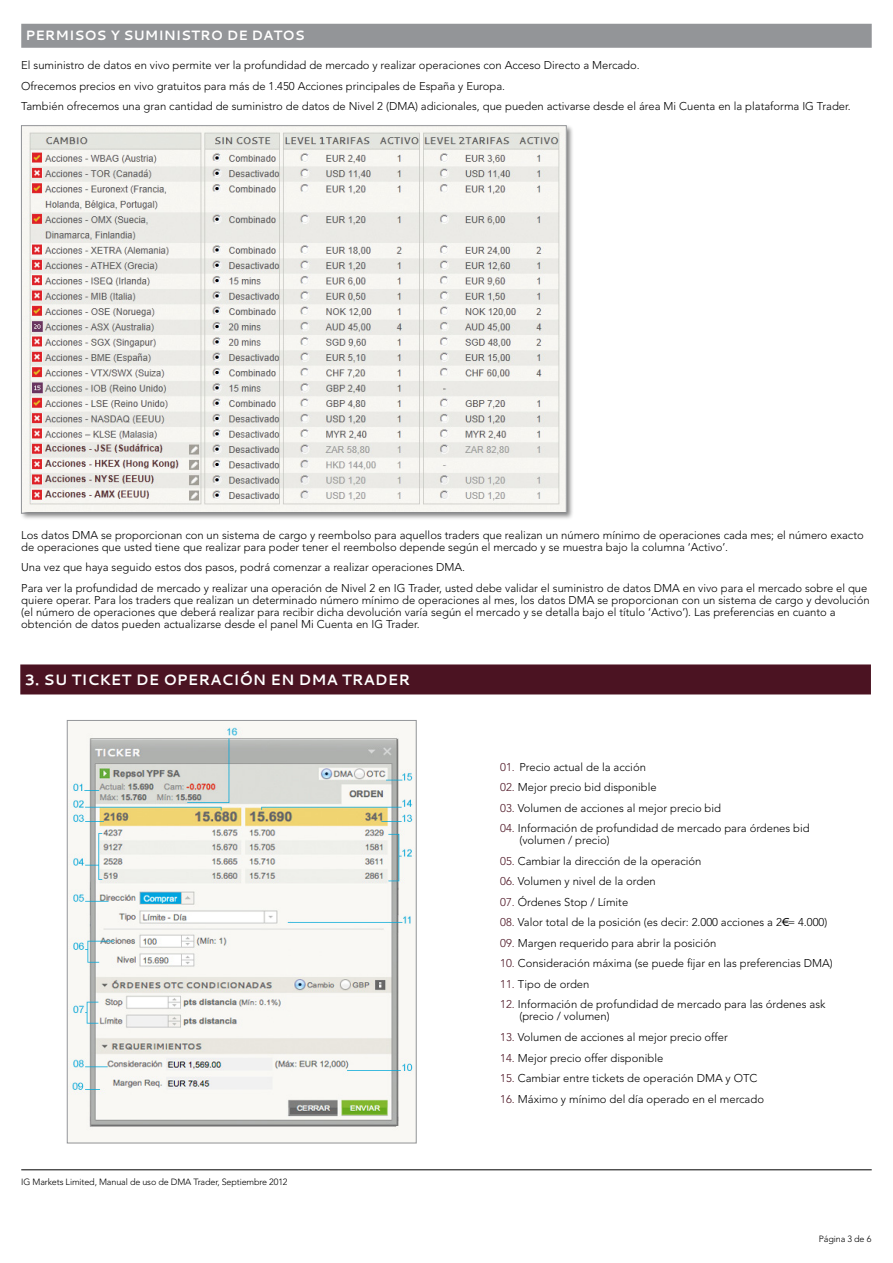
<style>
.page{position:relative;width:893px;height:1263px;background:#fff}
.page>*{position:absolute;margin:0;border:0;box-sizing:border-box;transform-origin:0 0}
.t1{font:700 15px "Cantarell";color:#fff}
.t2{font:700 13.5px "Cantarell";color:#fff}
.t3{font:300 11.25px/12px "Avenir";color:#000}
.t4{font:300 9px "Avenir";letter-spacing:-.015em;color:#000}
.s1{color:#4b1322}
</style>
<div class="page">
<hr style="left:21px;top:1169px;width:851px;height:1px;background:#000">
<div style="left:21px;top:24px;width:851px;height:24px;background:#939598"></div>
<div style="left:20px;top:664px;width:851px;height:30px;background:#4b1322"></div>
<div style="left:20px;top:124px;width:554px;height:397px;background:#000;opacity:.5"></div>
<img style="left:23px;top:127px;width:541px;height:384px">
<img style="left:69px;top:722px;width:346px;height:419px">
<div style="left:67px;top:720px;width:350px;height:423px;border:1px solid #939598"></div>
<p class="t2" style="left:26px;top:26px;width:281px">PERM ISOS Y SUM INISTRO DE DATOS</p>
<p class="t3" style="left:21px;top:55px;width:831px;line-height:20.5px">El suministro de datos en vivo permite ver la profundidad de mercado y realizar operaciones con Acceso Directo a Mercado.<br>Ofrecemos precios en vivo gratuitos para más de 1.450 Acciones principales de España y Europa.<br>También ofrecemos una gran cantidad de suministro de datos de Nivel 2 (DMA) adicionales, que pueden activarse desde el área Mi Cuenta en la plataforma IG Trader.</p>
<p class="t3" style="left:21px;top:529px;width:844px">Los datos DMA se proporcionan con un sistema de cargo y reembolso para aquellos traders que realizan un número mínimo de operaciones cada mes; el número exacto de operaciones que usted tiene que realizar para poder tener el reembolso depende según el mercado y se muestra bajo la columna ‘Activo’.</p>
<p class="t3" style="left:21px;top:557px;width:848px;line-height:20.5px">Una vez que haya seguido estos dos pasos, podrá comenzar a realizar operaciones DMA.<br>Para ver la profundidad de mercado y realizar una operación de Nivel 2 en IG Trader, usted debe validar el suministro de datos DMA en vivo para el mercado sobre el que</p>
<p class="t3" style="left:21px;top:594px;width:850px">quiere operar. Para los traders que realizan un determinado número mínimo de operaciones al mes, los datos DMA se proporcionan con un sistema de cargo y devolución (el número de operaciones que deberá realizar para recibir dicha devolución varía según el mercado y se detalla bajo el título ‘Activo’). Las preferencias en cuanto a obtención de datos pueden actualizarse desde el panel Mi Cuenta en IG Trader.</p>
<h1 class="t1" style="left:25px;top:669px;width:387px">3. SU TICKET DE OPERACIÓN EN D MA TRADER</h1>
<p class="t4" style="left:21px;top:1176px;width:268px">IG Markets Limited, Manual de uso de DMA Trader, Septiembre 2012</p>
<p class="t3" style="left:500px;top:761px;width:147px"><span class="s1">01.</span> Precio actual de la acción</p>
<p class="t3" style="left:500px;top:781px;width:158px"><span class="s1">02.</span> Mejor precio bid disponible</p>
<p class="t3" style="left:500px;top:802px;width:222px"><span class="s1">03.</span> Volumen de acciones al mejor precio bid</p>
<p class="t3" style="left:519px;top:822px;width:292px;text-indent:-19px"><span class="s1">04.</span> Información de profundidad de mercado para órdenes bid (volumen / precio)</p>
<p class="t3" style="left:500px;top:855px;width:203px"><span class="s1">05.</span> Cambiar la dirección de la operación</p>
<p class="t3" style="left:500px;top:875px;width:157px"><span class="s1">06.</span> Volumen y nivel de la orden</p>
<p class="t3" style="left:500px;top:896px;width:130px"><span class="s1">07.</span> Órdenes Stop / Límite</p>
<p class="t3" style="left:500px;top:916px;width:329px"><span class="s1">08.</span> Valor total de la posición (es decir: 2.000 acciones a 2€ = 4.000)</p>
<p class="t3" style="left:500px;top:937px;width:217px"><span class="s1">09.</span> Margen requerido para abrir la posición</p>
<p class="t3" style="left:500px;top:957px;width:334px"><span class="s1">10.</span> Consideración máxima (se puede fijar en las preferencias DMA)</p>
<p class="t3" style="left:500px;top:978px;width:91px"><span class="s1">11.</span> Tipo de orden</p>
<p class="t3" style="left:519px;top:998px;width:308px;text-indent:-19px"><span class="s1">12.</span> Información de profundidad de mercado para las órdenes ask (precio / volumen)</p>
<p class="t3" style="left:500px;top:1031px;width:229px"><span class="s1">13.</span> Volumen de acciones al mejor precio offer</p>
<p class="t3" style="left:500px;top:1051px;width:165px"><span class="s1">14.</span> Mejor precio offer disponible</p>
<p class="t3" style="left:500px;top:1072px;width:259px"><span class="s1">15.</span> Cambiar entre tickets de operación DMA y OTC</p>
<p class="t3" style="left:500px;top:1092px;width:265px"><span class="s1">16.</span> Máximo y mínimo del día operado en el mercado</p>
<p class="t4" style="left:819px;top:1233px;width:54px">Página 3 de 6</p>
</div>
